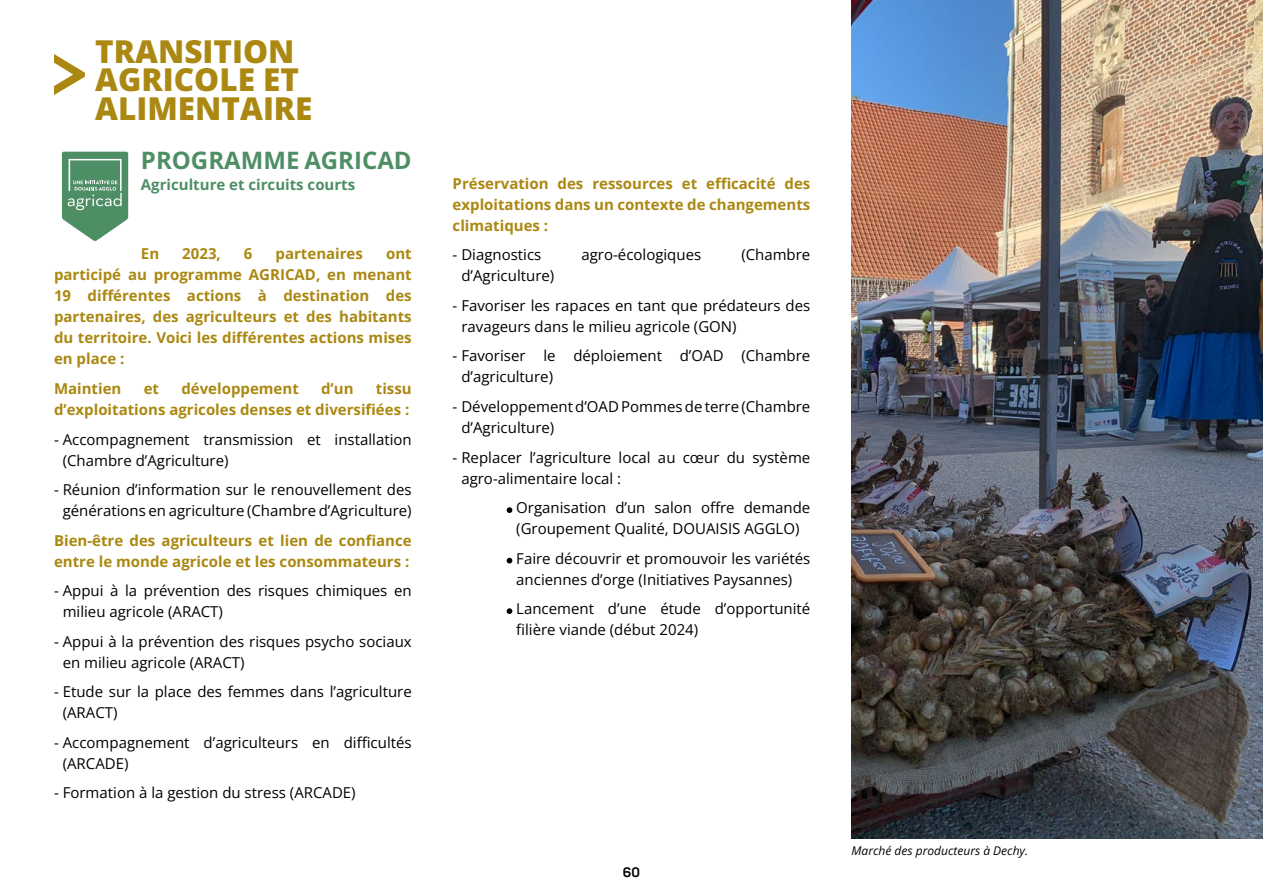
<style>
.page{position:relative;width:1263px;height:893px;background:#fff}
.page>*{position:absolute;margin:0;border:0;box-sizing:border-box;transform-origin:0 0}
.t1{font:800 31.5px/28.5px "Open Sans";color:#ab8811}
.t2{font:700 24px "Open Sans";color:#4e8e65}
.t3{font:15px/21px "Open Sans";color:#000}
.t4{font:700 15px/21px "Open Sans";color:#ab8811;text-align:justify}
.t5{font:700 15px "Open Sans";color:#4e8e65}
.t6{font:700 13.5px "Panton";color:#000}
.t7{font:italic 12px "Open Sans";color:#000}
</style>
<div class="page">
<img style="left:851px;top:0;width:412px;height:839px">
<svg style="left:507px;top:507px;width:5px;height:6px"></svg>
<svg style="left:507px;top:558px;width:5px;height:5px"></svg>
<svg style="left:507px;top:608px;width:5px;height:6px"></svg>
<svg style="left:54px;top:54px;width:31px;height:41px"></svg>
<svg style="left:62px;top:151px;width:67px;height:90px;background:#75a687"></svg>
<h1 class="t1" style="left:95px;top:36px;width:219px">TRANSITION<br>AGRICOLE ET<br>ALIMENTAIRE</h1>
<h2 class="t2" style="left:141px;top:143px;width:272px">PROGRAMME AGRICAD</h2>
<p class="t5" style="left:141px;top:174px;width:216px">Agriculture et circuits courts</p>
<p class="t4" style="left:453px;top:173px;width:359px">Préservation des ressources et efficacité des exploitations dans un contexte de changements climatiques :</p>
<p class="t3" style="left:453px;top:244px;width:90px">- Diagnostics</p>
<p class="t3" style="left:581px;top:244px;width:121px">agro-écologiques</p>
<p class="t3" style="left:741px;top:244px;width:71px">(Chambre</p>
<p class="t3" style="left:461px;top:265px;width:94px">d’Agriculture)</p>
<p class="t3" style="left:461px;top:295px;width:350px;text-indent:-9px">- Favoriser les rapaces en tant que prédateurs des ravageurs dans le milieu agricole (GON)</p>
<p class="t3" style="left:461px;top:345px;width:350px;text-indent:-9px">- Favoriser le déploiement d’OAD (Chambre d’agriculture)</p>
<p class="t3" style="left:461px;top:396px;width:351px;text-indent:-9px">- Développement d’OAD Pommes de terre (Chambre d’Agriculture)</p>
<p class="t3" style="left:461px;top:446px;width:350px;text-indent:-9px">- Replacer l’agriculture local au cœur du système agro-alimentaire local :</p>
<p class="t3" style="left:516px;top:497px;width:296px">Organisation d’un salon offre demande (Groupement Qualité, DOUAISIS AGGLO)</p>
<p class="t3" style="left:516px;top:547px;width:296px">Faire découvrir et promouvoir les variétés anciennes d’orge (Initiatives Paysannes)</p>
<p class="t3" style="left:516px;top:598px;width:296px">Lancement d’une étude d’opportunité filière viande (début 2024)</p>
<p class="t4" style="left:141px;top:243px;width:20px">En</p>
<p class="t4" style="left:182px;top:243px;width:40px">2023,</p>
<p class="t4" style="left:244px;top:243px;width:10px">6</p>
<p class="t4" style="left:276px;top:243px;width:89px">partenaires</p>
<p class="t4" style="left:54px;top:243px;width:359px;text-indent:332px">ont participé au programme AGRICAD, en menant 19 différentes actions à destination des partenaires, des agriculteurs et des habitants du territoire. Voici les différentes actions mises en place :</p>
<p class="t4" style="left:54px;top:378px;width:69px">Maintien</p>
<p class="t4" style="left:144px;top:378px;width:17px">et</p>
<p class="t4" style="left:181px;top:378px;width:119px">développement</p>
<p class="t4" style="left:321px;top:378px;width:34px">d’un</p>
<p class="t4" style="left:54px;top:378px;width:359px;text-align:right">tissu<br>d’exploitations agricoles denses et diversifiées :</p>
<p class="t3" style="left:63px;top:428px;width:350px;text-indent:-9px">- Accompagnement transmission et installation (Chambre d’Agriculture)</p>
<p class="t3" style="left:54px;top:479px;width:359px;text-align:center">- Réunion d’information sur le renouvellement des générations en agriculture (Chambre d’Agriculture)</p>
<p class="t4" style="left:54px;top:529px;width:359px">Bien-être des agriculteurs et lien de confiance entre le monde agricole et les consommateurs :</p>
<p class="t3" style="left:63px;top:580px;width:350px;text-indent:-9px">- Appui à la prévention des risques chimiques en milieu agricole (ARACT)</p>
<p class="t3" style="left:63px;top:630px;width:350px;text-indent:-9px">- Appui à la prévention des risques psycho sociaux en milieu agricole (ARACT)</p>
<p class="t3" style="left:63px;top:681px;width:350px;text-indent:-9px">- Etude sur la place des femmes dans l’agriculture (ARACT)</p>
<p class="t3" style="left:63px;top:731px;width:350px;text-indent:-9px">- Accompagnement d’agriculteurs en difficultés (ARCADE)</p>
<p class="t3" style="left:54px;top:782px;width:303px">- Formation à la gestion du stress (ARCADE)</p>
<p class="t6" style="left:623px;top:864px;width:19px">60</p>
<p class="t7" style="left:851px;top:842px;width:178px">Marché des producteurs à Dechy.</p>
</div>
